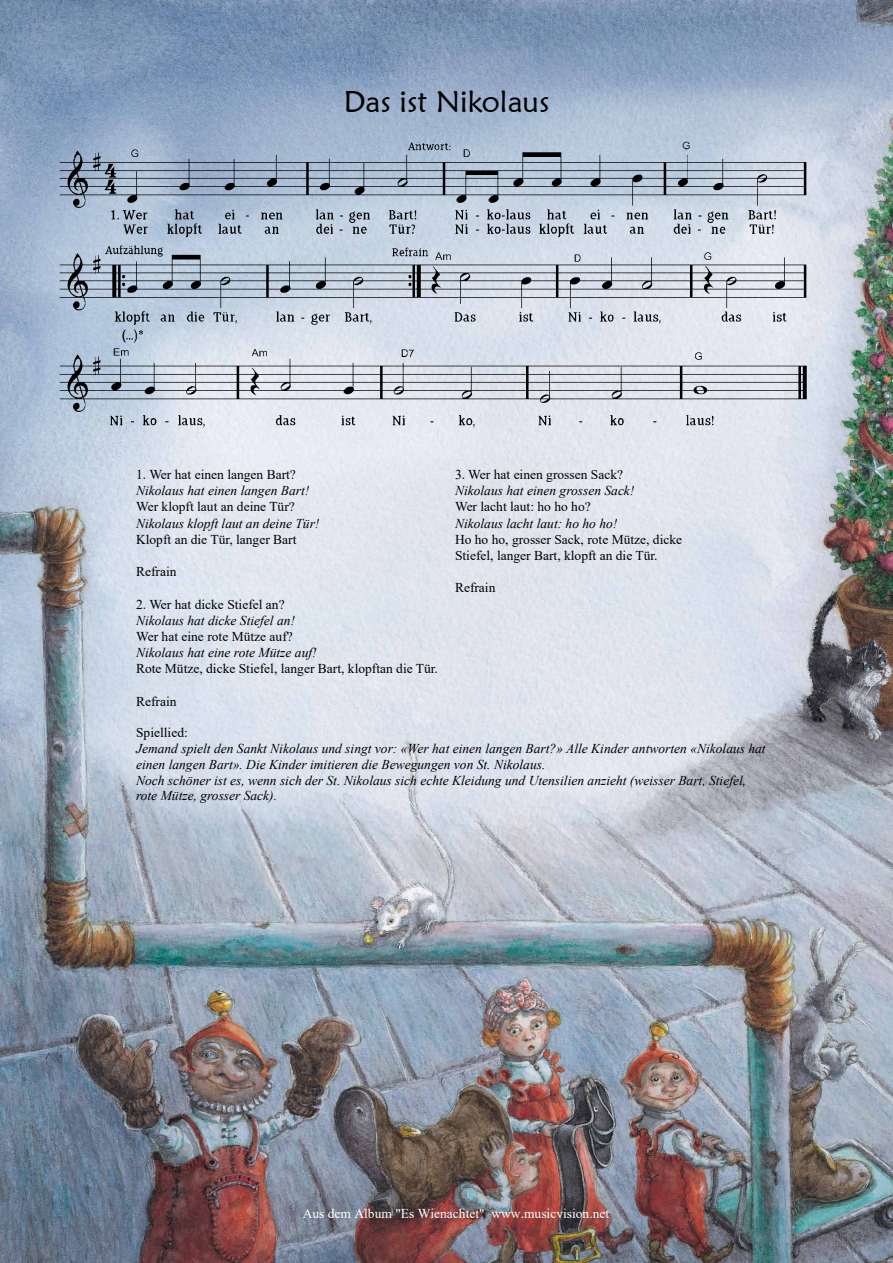
<style>
.page{position:relative;width:893px;height:1263px;background:#fff}
.page>*{position:absolute;margin:0;border:0;box-sizing:border-box;transform-origin:0 0}
.t1{font:30px "Maiandra GD";color:#000}
.t2{font:italic 13.5px/16.2px "Times New Roman";color:#000}
.t3{font:13.5px/16.2px "Times New Roman";color:#000}
.t4{font:13.5px "Times New Roman";color:#fff}
</style>
<div class="page">
<img style="left:0;top:0;width:893px;height:1263px">
<img style="left:28px;top:129px;width:799px;height:318px">
<p class="t1" style="left:344px;top:83px;width:207px">Das ist Nikolaus</p>
<p class="t3" style="left:136px;top:466px;width:161px">1. Wer hat einen langen Bart?</p>
<p class="t2" style="left:136px;top:482px;width:175px">Nikolaus hat einen langen Bart!</p>
<p class="t3" style="left:136px;top:498px;width:160px">Wer klopft laut an deine Tür?</p>
<p class="t2" style="left:136px;top:515px;width:185px">Nikolaus klopft laut an deine Tür!</p>
<p class="t3" style="left:136px;top:531px;width:162px">Klopft an die Tür, langer Bart</p>
<p class="t3" style="left:136px;top:563px;width:42px">Refrain</p>
<p class="t3" style="left:136px;top:595px;width:150px">2. Wer hat dicke Stiefel an?</p>
<p class="t2" style="left:136px;top:612px;width:160px">Nikolaus hat dicke Stiefel an!</p>
<p class="t3" style="left:136px;top:628px;width:158px">Wer hat eine rote Mütze auf?</p>
<p class="t2" style="left:136px;top:644px;width:182px">Nikolaus hat eine rote Mütze auf!</p>
<p class="t3" style="left:136px;top:660px;width:303px">Rote Mütze, dicke Stiefel, langer Bart, klopftan die Tür.</p>
<p class="t3" style="left:136px;top:693px;width:42px">Refrain</p>
<p class="t3" style="left:455px;top:466px;width:170px">3. Wer hat einen grossen Sack?</p>
<p class="t2" style="left:455px;top:482px;width:181px">Nikolaus hat einen grossen Sack!</p>
<p class="t3" style="left:455px;top:498px;width:137px">Wer lacht laut: ho ho ho?</p>
<p class="t2" style="left:455px;top:515px;width:164px">Nikolaus lacht laut: ho ho ho!</p>
<p class="t3" style="left:455px;top:531px;width:229px">Ho ho ho, grosser Sack, rote Mütze, dicke<br>Stiefel, langer Bart, klopft an die Tür.</p>
<p class="t3" style="left:455px;top:579px;width:42px">Refrain</p>
<p class="t3" style="left:136px;top:723px;width:53px">Spiellied:</p>
<p class="t2" style="left:136px;top:740px;width:631px">Jemand spielt den Sankt Nikolaus und singt vor: «Wer hat einen langen Bart?» Alle Kinder antworten «Nikolaus hat einen langen Bart». Die Kinder imitieren die Bewegungen von St. Nikolaus.</p>
<p class="t2" style="left:136px;top:773px;width:612px;line-height:15px">Noch schöner ist es, wenn sich der St. Nikolaus sich echte Kleidung und Utensilien anzieht (weisser Bart, Stiefel, rote Mütze, grosser Sack).</p>
<p class="t4" style="left:303px;top:1204px;width:308px">Aus dem Album "Es Wienachtet" www.musicvision.net</p>
</div>
